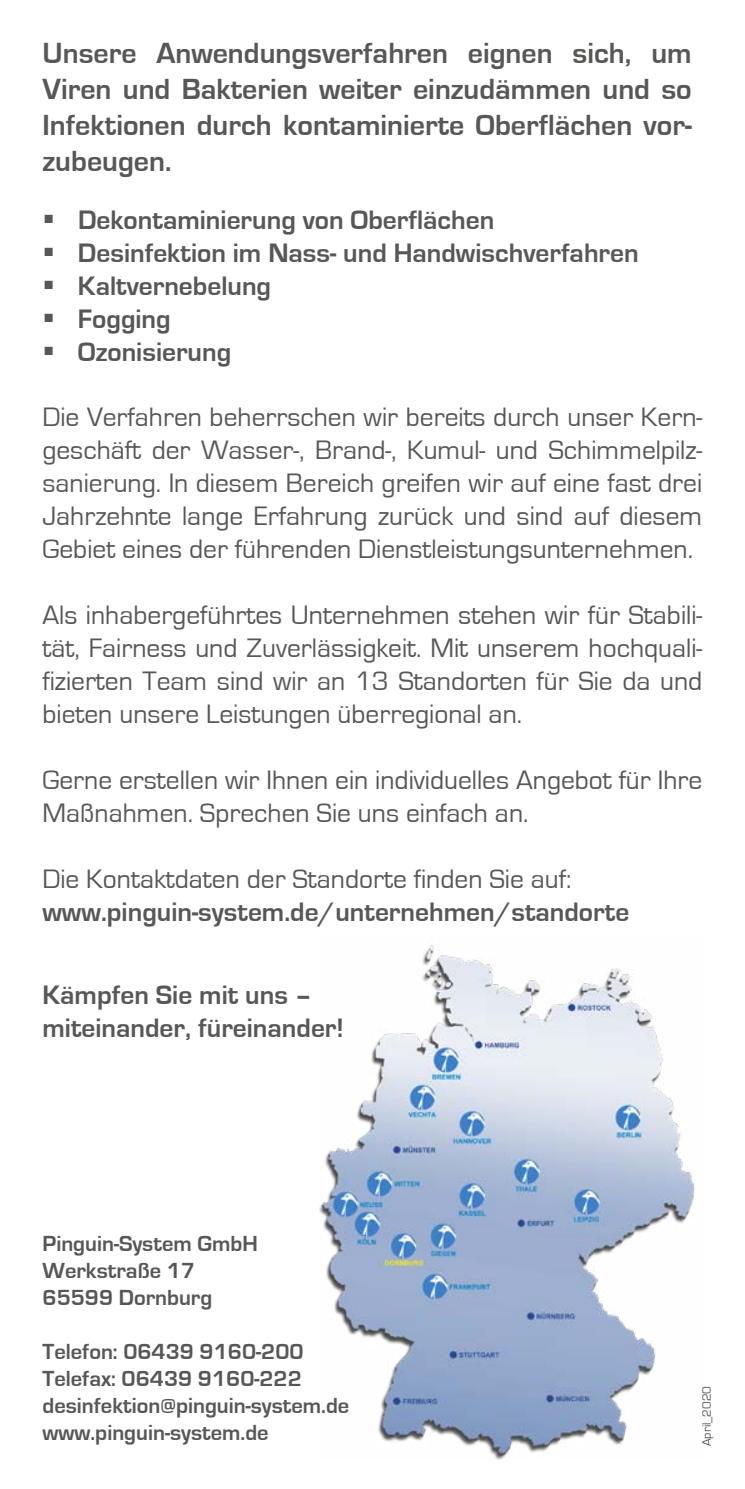
<style>
.page{position:relative;width:745px;height:1489px;background:#fff}
.page>*{position:absolute;margin:0;border:0;box-sizing:border-box;transform-origin:0 0}
.t1{font:700 30px/36px "Eurostile";color:#575756;text-align:justify}
.t2{font:27.5px/33px "Eurostile";color:#575756;text-align:justify}
.t3{font:700 27.5px/33px "Eurostile";color:#575756}
.t4{font:700 22.5px/27px "Eurostile";color:#575756}
.t5{font:12.5px "Eurostile";color:#575756}
</style>
<div class="page">
<img style="left:319px;top:945px;width:376px;height:514px">
<p class="t1" style="left:43px;top:35px;width:650px">Unsere Anwendungsverfahren eignen sich, um Viren und Bakterien weiter einzudämmen und so Infektionen durch kontaminierte Oberflächen vor&shy;zubeugen.</p>
<p class="t3" style="left:78px;top:204px;width:562px">Dekontaminierung von Oberflächen<br>Desinfektion im Nass- und Handwischverfahren<br>Kaltvernebelung<br>Fogging<br>Ozonisierung</p>
<p class="t2" style="left:42px;top:401px;width:661px">Die Verfahren beherrschen wir bereits durch unser Kern&shy;geschäft der Wasser-, Brand-, Kumul- und Schimmelpilz&shy;sanierung. In diesem Bereich greifen wir auf eine fast drei Jahrzehnte lange Erfahrung zurück und sind auf diesem Gebiet eines der führenden Dienstleistungsunternehmen.</p>
<p class="t2" style="left:42px;top:599px;width:661px">Als inhabergeführtes Unternehmen stehen wir für Stabili&shy;tät, Fairness und Zuverlässigkeit. Mit unserem hochquali&shy;fizierten Team sind wir an 13 Standorten für Sie da und bieten unsere Leistungen überregional an.</p>
<p class="t2" style="left:42px;top:764px;width:661px">Gerne erstellen wir Ihnen ein individuelles Angebot für Ihre<br>Maßnahmen. Sprechen Sie uns einfach an.</p>
<p class="t2" style="left:42px;top:863px;width:530px">Die Kontaktdaten der Standorte finden Sie auf:</p>
<p class="t3" style="left:42px;top:896px;width:588px">www.pinguin-system.de/unternehmen/standorte</p>
<p class="t3" style="left:42px;top:978px;width:303px">Kämpfen Sie mit uns – miteinander, füreinander!</p>
<p class="t4" style="left:43px;top:1229px;width:216px">Pinguin-System GmbH<br>Werkstraße 17<br>65599 Dornburg</p>
<p class="t4" style="left:43px;top:1337px;width:308px">Telefon: 06439 9160-200<br>Telefax: 06439 9160-222 desinfektion@pinguin-system.de www.pinguin-system.de</p>
<p class="t5" style="left:699px;top:1446px;width:62px;rotate:-90deg">April_2020</p>
</div>
